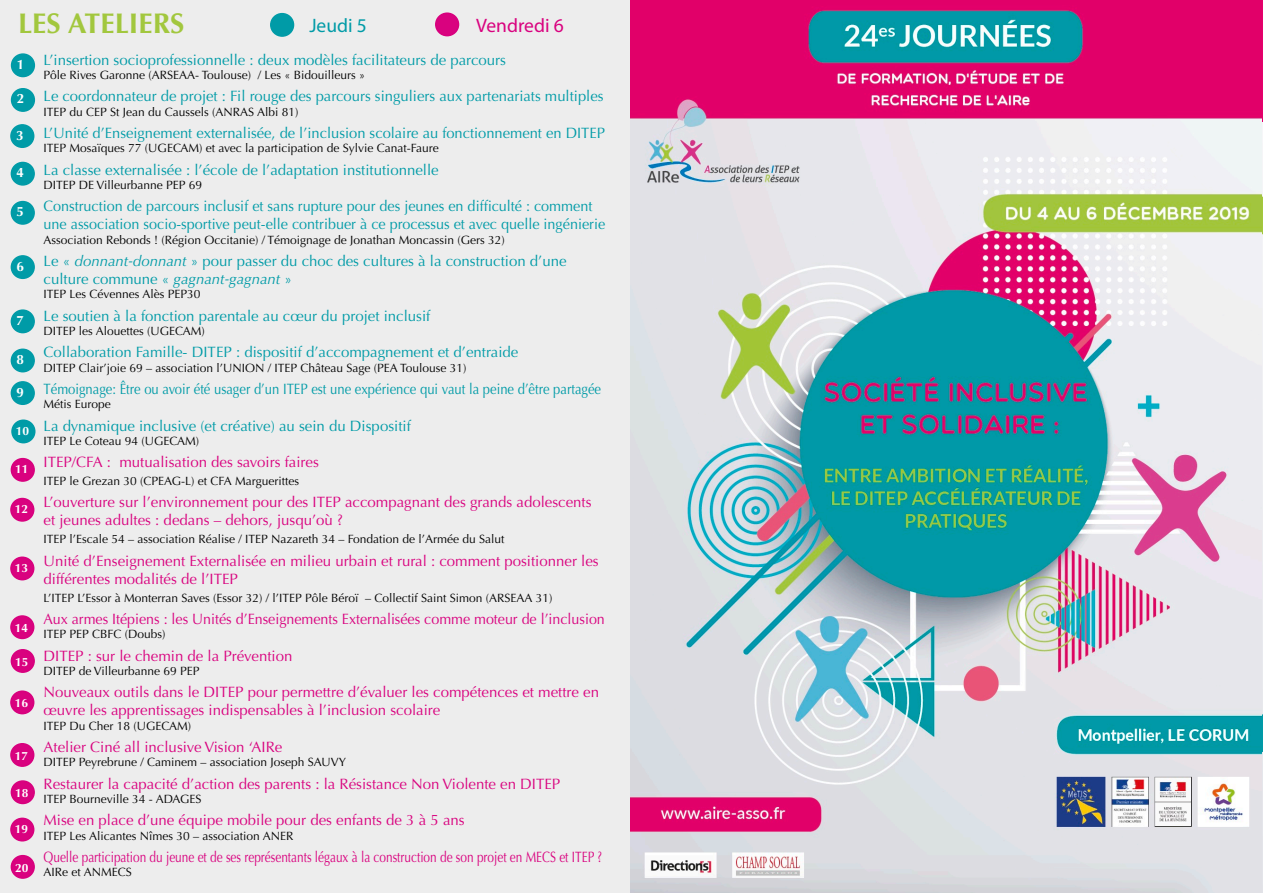
<style>
.page{position:relative;width:1263px;height:893px;background:#fff}
.page>*{position:absolute;margin:0;border:0;box-sizing:border-box;transform-origin:0 0}
.t1{font:700 28.5px "Optima";color:#a2c73e}
.t2{font:19.5px "Myriad Pro";color:#d9027f}
.t3{font:19.5px "Myriad Pro";color:#009ba7}
.t4{font:15px/18px "Optima";color:#d9027f}
.t5{font:15px/18px "Optima";color:#009ba7}
.t6{font:15px/18px "Optima";color:#009ba7;scale:.96 1}
.t7{font:15px "Optima";color:#d9027f;scale:.79 1}
.t8{font:15px "Optima";color:#009ba7;scale:.87 1}
.t9{font:15px "Optima";color:#d9027f;scale:.95 1}
.t10{font:700 13.5px "Optima";color:#fff}
.t11{font:12px "Optima";color:#000}
.t12{font:700 12px "Optima";color:#fff}
.s1{font-style:italic}
</style>
<div class="page">
<div style="left:0;top:0;width:631px;height:893px;background:#ededed"></div>
<div style="left:12px;top:54px;width:22px;height:23px;background:#009ba7;border-radius:50%"></div>
<div style="left:11px;top:53px;width:24px;height:24px;border:2px solid #009ba7;border-radius:50%"></div>
<div style="left:12px;top:89px;width:22px;height:22px;background:#009ba7;border-radius:50%"></div>
<div style="left:11px;top:88px;width:24px;height:24px;border:2px solid #009ba7;border-radius:50%"></div>
<div style="left:11px;top:125px;width:23px;height:22px;background:#009ba7;border-radius:50%"></div>
<div style="left:10px;top:124px;width:24px;height:24px;border:2px solid #009ba7;border-radius:50%"></div>
<div style="left:11px;top:162px;width:23px;height:23px;background:#009ba7;border-radius:50%"></div>
<div style="left:11px;top:162px;width:24px;height:24px;border:2px solid #009ba7;border-radius:50%"></div>
<div style="left:11px;top:202px;width:23px;height:22px;background:#009ba7;border-radius:50%"></div>
<div style="left:11px;top:201px;width:24px;height:24px;border:2px solid #009ba7;border-radius:50%"></div>
<div style="left:11px;top:256px;width:23px;height:22px;background:#009ba7;border-radius:50%"></div>
<div style="left:11px;top:255px;width:24px;height:24px;border:2px solid #009ba7;border-radius:50%"></div>
<div style="left:11px;top:310px;width:23px;height:23px;background:#009ba7;border-radius:50%"></div>
<div style="left:11px;top:309px;width:24px;height:24px;border:2px solid #009ba7;border-radius:50%"></div>
<div style="left:11px;top:349px;width:23px;height:23px;background:#009ba7;border-radius:50%"></div>
<div style="left:11px;top:349px;width:24px;height:23px;border:2px solid #009ba7;border-radius:50%"></div>
<div style="left:11px;top:382px;width:23px;height:22px;background:#009ba7;border-radius:50%"></div>
<div style="left:11px;top:381px;width:24px;height:24px;border:2px solid #009ba7;border-radius:50%"></div>
<div style="left:12px;top:420px;width:23px;height:23px;background:#009ba7;border-radius:50%"></div>
<div style="left:11px;top:419px;width:25px;height:24px;border:2px solid #009ba7;border-radius:50%"></div>
<div style="left:11px;top:459px;width:23px;height:22px;background:#d9027f;border-radius:50%"></div>
<div style="left:11px;top:458px;width:24px;height:24px;border:2px solid #d8007e;border-radius:50%"></div>
<div style="left:11px;top:498px;width:23px;height:23px;background:#d9027f;border-radius:50%"></div>
<div style="left:10px;top:498px;width:24px;height:24px;border:2px solid #d8007e;border-radius:50%"></div>
<div style="left:11px;top:557px;width:23px;height:23px;background:#d9027f;border-radius:50%"></div>
<div style="left:10px;top:556px;width:24px;height:24px;border:2px solid #d8007e;border-radius:50%"></div>
<div style="left:11px;top:616px;width:23px;height:22px;background:#d9027f;border-radius:50%"></div>
<div style="left:10px;top:615px;width:24px;height:24px;border:2px solid #d8007e;border-radius:50%"></div>
<div style="left:11px;top:650px;width:23px;height:22px;background:#d9027f;border-radius:50%"></div>
<div style="left:11px;top:649px;width:24px;height:24px;border:2px solid #d8007e;border-radius:50%"></div>
<div style="left:11px;top:691px;width:23px;height:23px;background:#d9027f;border-radius:50%"></div>
<div style="left:10px;top:690px;width:24px;height:24px;border:2px solid #d8007e;border-radius:50%"></div>
<div style="left:11px;top:744px;width:23px;height:22px;background:#d9027f;border-radius:50%"></div>
<div style="left:10px;top:743px;width:24px;height:24px;border:2px solid #d8007e;border-radius:50%"></div>
<div style="left:11px;top:781px;width:23px;height:22px;background:#d9027f;border-radius:50%"></div>
<div style="left:11px;top:780px;width:24px;height:24px;border:2px solid #d8007e;border-radius:50%"></div>
<div style="left:11px;top:818px;width:23px;height:23px;background:#d9027f;border-radius:50%"></div>
<div style="left:10px;top:818px;width:24px;height:23px;border:2px solid #d8007e;border-radius:50%"></div>
<div style="left:11px;top:856px;width:23px;height:22px;background:#d9027f;border-radius:50%"></div>
<div style="left:11px;top:855px;width:24px;height:24px;border:2px solid #d8007e;border-radius:50%"></div>
<div style="left:271px;top:14px;width:22px;height:22px;background:#009ba7;border-radius:50%"></div>
<div style="left:270px;top:13px;width:24px;height:24px;border:2px solid #009ba7;border-radius:50%"></div>
<div style="left:436px;top:13px;width:22px;height:23px;background:#d9027f;border-radius:50%"></div>
<div style="left:435px;top:12px;width:24px;height:24px;border:2px solid #d8007e;border-radius:50%"></div>
<img style="left:631px;top:0;width:630px;height:893px">
<h1 class="t1" style="left:18px;top:7px;width:168px">LES ATELIERS</h1>
<p class="t5" style="left:44px;top:51px;width:464px">L’insertion socioprofessionnelle : deux modèles facilitateurs de parcours</p>
<p class="t11" style="left:44px;top:68px;width:323px">Pôle Rives Garonne (ARSEAA- Toulouse) / Les « Bidouilleurs »</p>
<p class="t5" style="left:44px;top:87px;width:561px">Le coordonnateur de projet : Fil rouge des parcours singuliers aux partenariats multiples</p>
<p class="t11" style="left:44px;top:105px;width:256px">ITEP du CEP St Jean du Caussels (ANRAS Albi 81)</p>
<p class="t5" style="left:44px;top:124px;width:563px">L’Unité d’Enseignement externalisée, de l’inclusion scolaire au fonctionnement en DITEP</p>
<p class="t11" style="left:44px;top:141px;width:397px">ITEP Mosaïques 77 (UGECAM) et avec la participation de Sylvie Canat-Faure</p>
<p class="t5" style="left:44px;top:161px;width:397px">La classe externalisée : l’école de l’adaptation institutionnelle</p>
<p class="t11" style="left:44px;top:178px;width:160px">DITEP DE Villeurbanne PEP 69</p>
<p class="t6" style="left:44px;top:197px;width:586px">Construction de parcours inclusif et sans rupture pour des jeunes en difficulté : comment une association socio-sportive peut-elle contribuer à ce processus et avec quelle ingénierie</p>
<p class="t11" style="left:44px;top:233px;width:463px">Association Rebonds ! (Région Occitanie) / Témoignage de Jonathan Moncassin (Gers 32)</p>
<p class="t5" style="left:44px;top:252px;width:525px">Le « <span class="s1">donnant-donnant</span> » pour passer du choc des cultures à la construction d’une culture commune « <span class="s1">gagnant-gagnant</span> »</p>
<p class="t11" style="left:44px;top:287px;width:158px">ITEP Les Cévennes Alès PEP30</p>
<p class="t5" style="left:44px;top:307px;width:388px">Le soutien à la fonction parentale au cœur du projet inclusif</p>
<p class="t11" style="left:44px;top:324px;width:163px">DITEP les Alouettes (UGECAM)</p>
<p class="t5" style="left:44px;top:343px;width:476px">Collaboration Famille- DITEP : dispositif d’accompagnement et d’entraide</p>
<p class="t11" style="left:44px;top:361px;width:424px">DITEP Clair’joie 69 – association l’UNION / ITEP Château Sage (PEA Toulouse 31)</p>
<p class="t8" style="left:44px;top:380px;width:642px">Témoignage: Être ou avoir été usager d’un ITEP est une expérience qui vaut la peine d’être partagée</p>
<p class="t11" style="left:44px;top:397px;width:69px">Métis Europe</p>
<p class="t5" style="left:44px;top:417px;width:369px">La dynamique inclusive (et créative) au sein du Dispositif</p>
<p class="t11" style="left:44px;top:434px;width:157px">ITEP Le Coteau 94 (UGECAM)</p>
<p class="t4" style="left:44px;top:453px;width:277px">ITEP/CFA : mutualisation des savoirs faires</p>
<p class="t11" style="left:44px;top:474px;width:257px">ITEP le Grezan 30 (CPEAG-L) et CFA Marguerittes</p>
<p class="t4" style="left:44px;top:493px;width:549px">L’ouverture sur l’environnement pour des ITEP accompagnant des grands adolescents et jeunes adultes : dedans – dehors, jusqu’où ?</p>
<p class="t11" style="left:44px;top:532px;width:462px">ITEP l’Escale 54 – association Réalise / ITEP Nazareth 34 – Fondation de l’Armée du Salut</p>
<p class="t4" style="left:44px;top:552px;width:557px">Unité d’Enseignement Externalisée en milieu urbain et rural : comment positionner les différentes modalités de l’ITEP</p>
<p class="t11" style="left:44px;top:591px;width:510px">L’ITEP L’Essor à Monterran Saves (Essor 32) / l’ITEP Pôle Béroï – Collectif Saint Simon (ARSEAA 31)</p>
<p class="t9" style="left:44px;top:610px;width:592px">Aux armes Itépiens : les Unités d’Enseignements Externalisées comme moteur de l’inclusion</p>
<p class="t11" style="left:44px;top:627px;width:124px">ITEP PEP CBFC (Doubs)</p>
<p class="t4" style="left:44px;top:647px;width:250px">DITEP : sur le chemin de la Prévention</p>
<p class="t11" style="left:44px;top:664px;width:157px">DITEP de Villeurbanne 69 PEP</p>
<p class="t4" style="left:44px;top:683px;width:557px">Nouveaux outils dans le DITEP pour permettre d’évaluer les compétences et mettre en œuvre les apprentissages indispensables à l’inclusion scolaire</p>
<p class="t11" style="left:44px;top:719px;width:149px">ITEP Du Cher 18 (UGECAM)</p>
<p class="t4" style="left:44px;top:738px;width:240px">Atelier Ciné all inclusive Vision ‘AIRe</p>
<p class="t11" style="left:44px;top:755px;width:304px">DITEP Peyrebrune / Caminem – association Joseph SAUVY</p>
<p class="t4" style="left:44px;top:775px;width:518px">Restaurer la capacité d’action des parents : la Résistance Non Violente en DITEP</p>
<p class="t11" style="left:44px;top:792px;width:159px">ITEP Bourneville 34 - ADAGES</p>
<p class="t4" style="left:44px;top:811px;width:423px">Mise en place d’une équipe mobile pour des enfants de 3 à 5 ans</p>
<p class="t11" style="left:44px;top:829px;width:251px">ITEP Les Alicantes Nîmes 30 – association ANER</p>
<p class="t7" style="left:44px;top:848px;width:708px">Quelle participation du jeune et de ses représentants légaux à la construction de son projet en MECS et ITEP ?</p>
<p class="t11" style="left:44px;top:865px;width:90px">AIRe et ANMECS</p>
<h2 class="t3" style="left:309px;top:14px;width:59px">Jeudi 5</h2>
<h2 class="t2" style="left:476px;top:13px;width:89px">Vendredi 6</h2>
<p class="t10" style="left:17px;top:56px;width:9px">1</p>
<p class="t10" style="left:17px;top:91px;width:9px">2</p>
<p class="t10" style="left:16px;top:127px;width:9px">3</p>
<p class="t10" style="left:17px;top:165px;width:9px">4</p>
<p class="t10" style="left:17px;top:204px;width:9px">5</p>
<p class="t10" style="left:17px;top:258px;width:9px">6</p>
<p class="t10" style="left:17px;top:312px;width:9px">7</p>
<p class="t10" style="left:17px;top:352px;width:9px">8</p>
<p class="t10" style="left:17px;top:384px;width:9px">9</p>
<p class="t12" style="left:16px;top:424px;width:15px">10</p>
<p class="t12" style="left:15px;top:462px;width:15px">11</p>
<p class="t12" style="left:15px;top:502px;width:15px">12</p>
<p class="t12" style="left:15px;top:561px;width:15px">13</p>
<p class="t12" style="left:15px;top:621px;width:15px">14</p>
<p class="t12" style="left:15px;top:655px;width:15px">15</p>
<p class="t12" style="left:15px;top:696px;width:15px">16</p>
<p class="t12" style="left:15px;top:749px;width:15px">17</p>
<p class="t12" style="left:15px;top:786px;width:15px">18</p>
<p class="t12" style="left:15px;top:822px;width:15px">19</p>
<p class="t12" style="left:15px;top:861px;width:15px">20</p>
</div>
